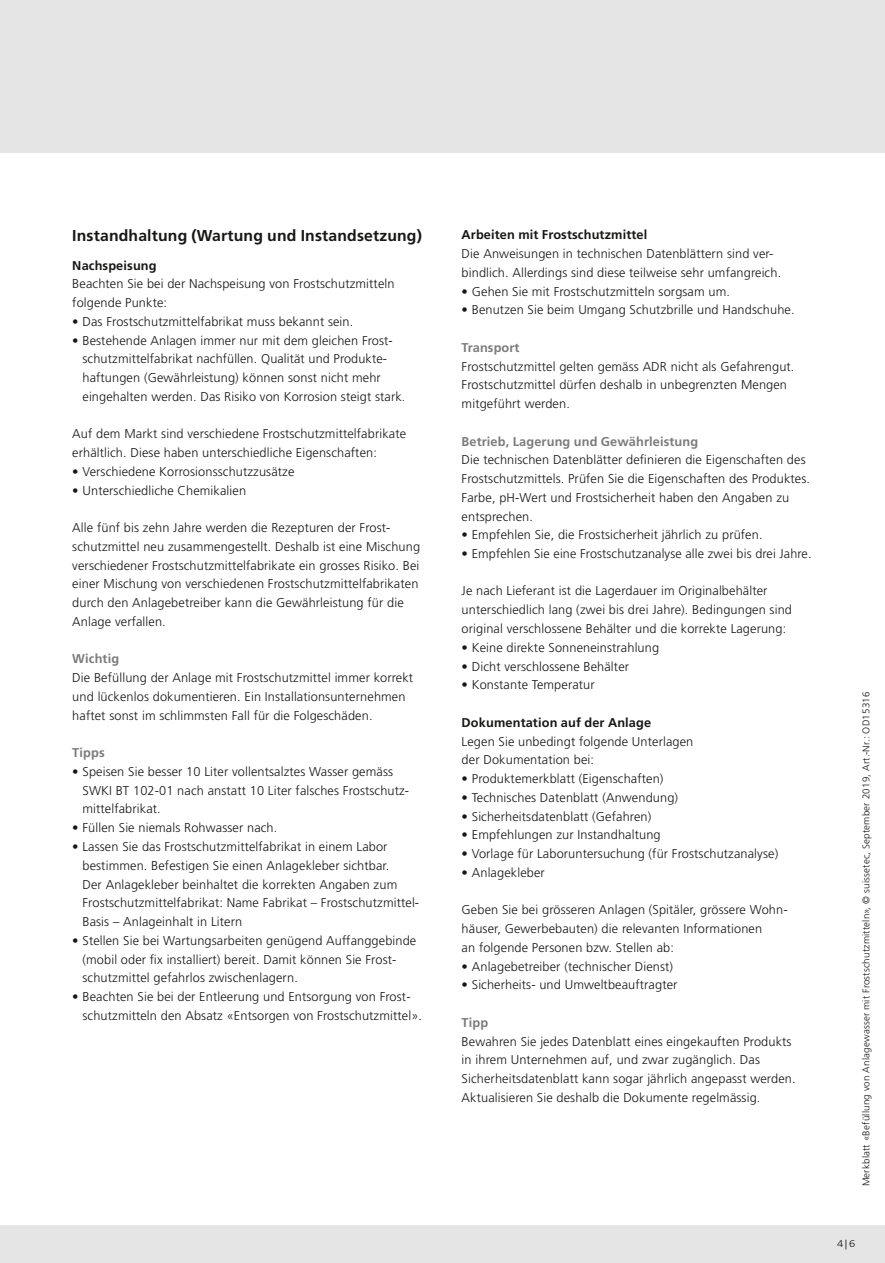
<style>
.page{position:relative;width:885px;height:1263px;background:#fff}
.page>*{position:absolute;margin:0;border:0;box-sizing:border-box;transform-origin:0 0}
.t1{font:700 15.75px "Frutiger LT Std";letter-spacing:.01em;color:#181716}
.t2{font:300 12.75px/18.8px "Frutiger LT Std";letter-spacing:.01em;color:#181716}
.t3{font:700 12.75px "Frutiger LT Std";letter-spacing:.01em;color:#181716}
.t4{font:700 12.75px "Frutiger LT Std";letter-spacing:.01em;color:#7a7b7a}
.t5{font:300 9.75px "Frutiger LT Std";letter-spacing:.02em;color:#181716}
.t6{font:300 9.75px "Frutiger LT Std";letter-spacing:.02em;color:#181716;scale:1.14 1}
</style>
<div class="page">
<div style="left:0;top:0;width:884px;height:1263px;background:#e5e5e5"></div>
<div style="left:0;top:153px;width:884px;height:1072px;background:#fff"></div>
<p class="t1" style="left:72px;top:227px;width:351px">Instandhaltung (Wartung und Instandsetzung)</p>
<p class="t3" style="left:72px;top:258px;width:86px">Nachspeisung</p>
<p class="t2" style="left:72px;top:275px;width:324px">Beachten Sie bei der Nachspeisung von Frostschutzmitteln folgende Punkte:</p>
<p class="t2" style="left:72px;top:312px;width:282px">• Das Frostschutzmittelfabrikat muss bekannt sein.</p>
<p class="t2" style="left:82px;top:331px;width:324px;text-indent:-10px">• Bestehende Anlagen immer nur mit dem gleichen Frost&shy;schutzmittelfabrikat nachfüllen. Qualität und Produkte&shy;haftungen (Gewährleistung) können sonst nicht mehr eingehalten werden. Das Risiko von Korrosion steigt stark.</p>
<p class="t2" style="left:72px;top:425px;width:335px">Auf dem Markt sind verschiedene Frostschutzmittelfabrikate erhältlich. Diese haben unterschiedliche Eigenschaften:</p>
<p class="t2" style="left:72px;top:462px;width:223px">• Verschiedene Korrosionsschutzzusätze</p>
<p class="t2" style="left:72px;top:481px;width:175px">• Unterschiedliche Chemikalien</p>
<p class="t2" style="left:72px;top:518px;width:349px">Alle fünf bis zehn Jahre werden die Rezepturen der Frost&shy;schutzmittel neu zusammengestellt. Deshalb ist eine Mischung verschiedener Frostschutzmittelfabrikate ein grosses Risiko. Bei einer Mischung von verschiedenen Frostschutzmittelfabrikaten durch den Anlagebetreiber kann die Gewährleistung für die Anlage verfallen.</p>
<p class="t4" style="left:72px;top:651px;width:48px">Wichtig</p>
<p class="t2" style="left:72px;top:669px;width:342px">Die Befüllung der Anlage mit Frostschutzmittel immer korrekt und lückenlos dokumentieren. Ein Installationsunternehmen haftet sonst im schlimmsten Fall für die Folgeschäden.</p>
<p class="t4" style="left:72px;top:745px;width:34px">Tipps</p>
<p class="t2" style="left:82px;top:762px;width:328px;text-indent:-10px">• Speisen Sie besser 10 Liter vollentsalztes Wasser gemäss<br>SWKI BT 102-01 nach anstatt 10 Liter falsches Frostschutz&shy;mittelfabrikat.</p>
<p class="t2" style="left:72px;top:819px;width:206px">• Füllen Sie niemals Rohwasser nach.</p>
<p class="t2" style="left:82px;top:837px;width:338px;text-indent:-10px">• Lassen Sie das Frostschutzmittelfabrikat in einem Labor bestimmen. Befestigen Sie einen Anlagekleber sichtbar.<br>Der Anlagekleber beinhaltet die korrekten Angaben zum Frostschutzmittelfabrikat: Name Fabrikat – Frostschutzmittel-Basis – Anlageinhalt in Litern</p>
<p class="t2" style="left:82px;top:931px;width:335px;text-indent:-10px">• Stellen Sie bei Wartungsarbeiten genügend Auffanggebinde (mobil oder fix installiert) bereit. Damit können Sie Frost&shy;schutzmittel gefahrlos zwischenlagern.</p>
<p class="t2" style="left:82px;top:987px;width:341px;text-indent:-10px">• Beachten Sie bei der Entleerung und Entsorgung von Frost&shy;schutzmitteln den Absatz «Entsorgen von Frostschutzmittel».</p>
<p class="t3" style="left:461px;top:227px;width:187px">Arbeiten mit Frostschutzmittel</p>
<p class="t2" style="left:461px;top:244px;width:321px">Die Anweisungen in technischen Datenblättern sind ver&shy;bindlich. Allerdings sind diese teilweise sehr umfangreich.</p>
<p class="t2" style="left:461px;top:282px;width:270px">• Gehen Sie mit Frostschutzmitteln sorgsam um.</p>
<p class="t2" style="left:461px;top:301px;width:334px">• Benutzen Sie beim Umgang Schutzbrille und Handschuhe.</p>
<p class="t4" style="left:461px;top:340px;width:59px">Transport</p>
<p class="t2" style="left:461px;top:357px;width:334px">Frostschutzmittel gelten gemäss ADR nicht als Gefahrengut.<br>Frostschutzmittel dürfen deshalb in unbegrenzten Mengen mitgeführt werden.</p>
<p class="t4" style="left:461px;top:434px;width:238px">Betrieb, Lagerung und Gewährleistung</p>
<p class="t2" style="left:461px;top:451px;width:350px">Die technischen Datenblätter definieren die Eigenschaften des Frostschutzmittels. Prüfen Sie die Eigenschaften des Produktes.<br>Farbe, pH-Wert und Frostsicherheit haben den Angaben zu entsprechen.</p>
<p class="t2" style="left:461px;top:526px;width:302px">• Empfehlen Sie, die Frostsicherheit jährlich zu prüfen.</p>
<p class="t2" style="left:461px;top:544px;width:351px">• Empfehlen Sie eine Frostschutzanalyse alle zwei bis drei Jahre.</p>
<p class="t2" style="left:461px;top:582px;width:332px">Je nach Lieferant ist die Lagerdauer im Originalbehälter unterschiedlich lang (zwei bis drei Jahre). Bedingungen sind original verschlossene Behälter und die korrekte Lagerung:</p>
<p class="t2" style="left:461px;top:638px;width:199px">• Keine direkte Sonneneinstrahlung</p>
<p class="t2" style="left:461px;top:657px;width:169px">• Dicht verschlossene Behälter</p>
<p class="t2" style="left:461px;top:676px;width:135px">• Konstante Temperatur</p>
<p class="t3" style="left:461px;top:715px;width:191px">Dokumentation auf der Anlage</p>
<p class="t2" style="left:461px;top:732px;width:233px">Legen Sie unbedingt folgende Unterlagen der Dokumentation bei:</p>
<p class="t2" style="left:461px;top:769px;width:203px">• Produktemerkblatt (Eigenschaften)</p>
<p class="t2" style="left:461px;top:788px;width:218px">• Technisches Datenblatt (Anwendung)</p>
<p class="t2" style="left:461px;top:807px;width:191px">• Sicherheitsdatenblatt (Gefahren)</p>
<p class="t2" style="left:461px;top:826px;width:200px">• Empfehlungen zur Instandhaltung</p>
<p class="t2" style="left:461px;top:844px;width:318px">• Vorlage für Laboruntersuchung (für Frostschutzanalyse)</p>
<p class="t2" style="left:461px;top:863px;width:85px">• Anlagekleber</p>
<p class="t2" style="left:461px;top:901px;width:326px">Geben Sie bei grösseren Anlagen (Spitäler, grössere Wohn&shy;häuser, Gewerbebauten) die relevanten Informationen<br>an folgende Personen bzw. Stellen ab:</p>
<p class="t2" style="left:461px;top:957px;width:213px">• Anlagebetreiber (technischer Dienst)</p>
<p class="t2" style="left:461px;top:976px;width:217px">• Sicherheits- und Umweltbeauftragter</p>
<p class="t4" style="left:461px;top:1015px;width:28px">Tipp</p>
<p class="t2" style="left:461px;top:1032px;width:335px">Bewahren Sie jedes Datenblatt eines eingekauften Produkts in ihrem Unternehmen auf, und zwar zugänglich. Das Sicherheitsdatenblatt kann sogar jährlich angepasst werden.<br>Aktualisieren Sie deshalb die Dokumente regelmässig.</p>
<p class="t5" style="left:860px;top:1186px;width:496px;rotate:-90deg">Merkblatt «Befüllung von Anlagewasser mit Frostschutzmitteln», © suissetec, September 2019, Art.-Nr.: OD15316</p>
<p class="t6" style="left:837px;top:1238px;width:17px">4|6</p>
</div>
